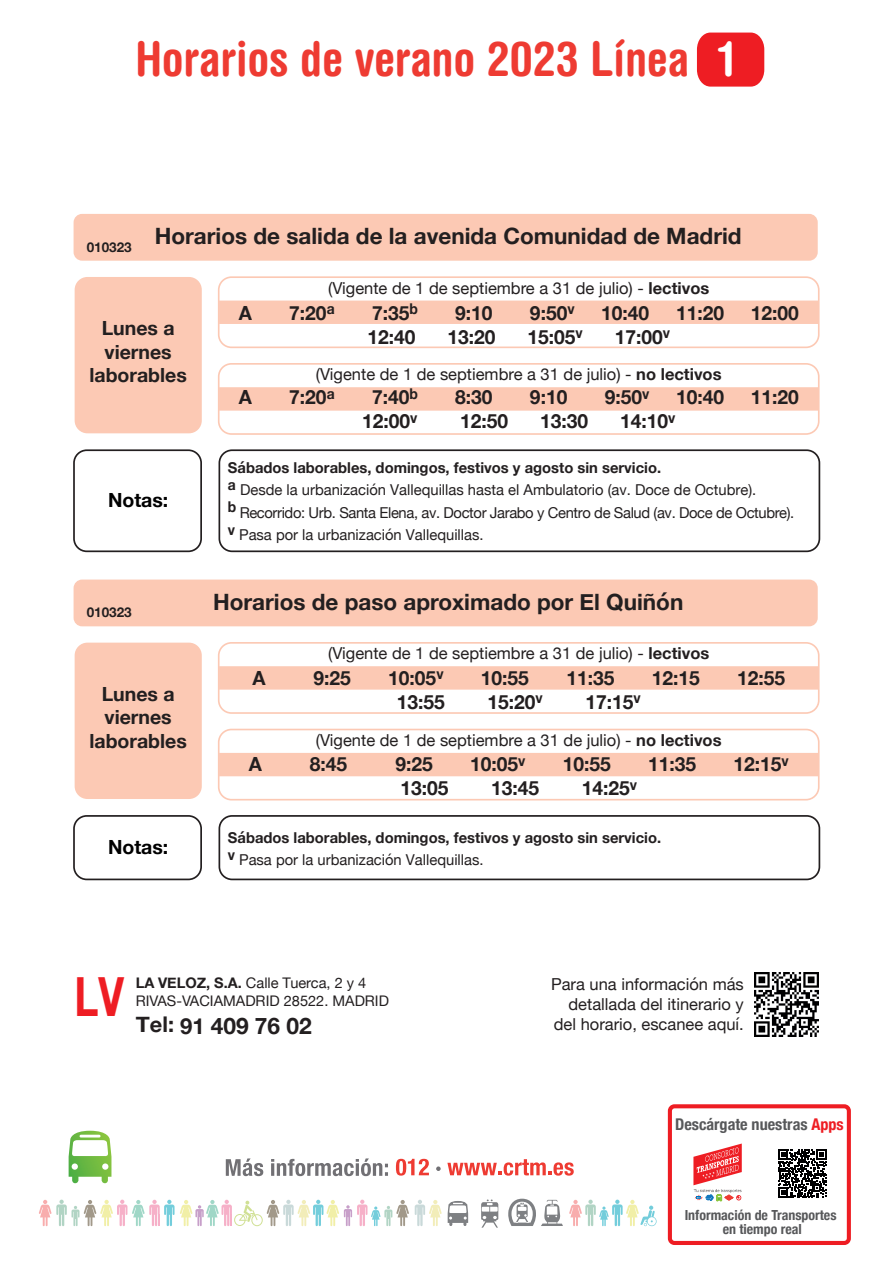
<style>
.page{position:relative;width:893px;height:1263px;background:#fff}
.page>*{position:absolute;margin:0;border:0;box-sizing:border-box;transform-origin:0 0}
.t1{font:700 54px "Helvetica Neue";color:#ee1d23;scale:.75 1}
.t2{font:700 condensed 48px "Helvetica Rounded";color:#ee3b32}
.t3{font:700 22.65px "Helvetica Neue";color:#231f20}
.t4{font:700 22.5px "Helvetica Neue";color:#231f20}
.t5{font:700 19.5px/23.4px "Helvetica Neue";color:#231f20;text-align:center}
.t6{font:700 19.5px "Helvetica Neue";color:#000}
.t7{font:16.5px/19.8px "Helvetica Neue";color:#231f20;text-align:right}
.t8{font:700 condensed 16.2px "Helvetica Neue";color:#57585a}
.t9{font:15px/22.5px "Helvetica Neue";color:#231f20}
.t10{font:700 15px/22.5px "Helvetica Neue";color:#231f20}
.t11{font:14.55px/17.9px "Helvetica Neue";color:#231f20}
.t12{font:700 condensed 13.95px/13.5px "Helvetica Neue";color:#57585a;text-align:center}
.t13{font:700 13.5px "Helvetica Neue";color:#231f20}
.s1{color:#fff}
.s2{font-weight:700}
.s3{font-weight:400}
.s4{font-size:21.6px}
.s5{font-size:22.05px}
.s6{color:#ee1d23}
</style>
<div class="page">
<svg style="left:826px;top:1149px;width:1px;height:48px"></svg>
<svg style="left:778px;top:1149px;width:48px;height:49px"></svg>
<svg style="left:693px;top:1143px;width:49px;height:58px"></svg>
<div style="left:668px;top:1104px;width:183px;height:141px;border:4px solid #ee1d23;border-radius:5px"></div>
<svg style="left:396px;top:1159px;width:33px;height:16px"></svg>
<svg style="left:436px;top:1166px;width:5px;height:5px"></svg>
<svg style="left:447px;top:1159px;width:127px;height:16px"></svg>
<svg style="left:226px;top:1158px;width:37px;height:18px"></svg>
<svg style="left:271px;top:1158px;width:117px;height:18px"></svg>
<svg style="left:69px;top:1131px;width:42px;height:52px"></svg>
<svg style="left:481px;top:1199px;width:17px;height:28px"></svg>
<svg style="left:508px;top:1199px;width:55px;height:27px"></svg>
<svg style="left:448px;top:1201px;width:20px;height:25px"></svg>
<svg style="left:569px;top:1199px;width:88px;height:27px"></svg>
<svg style="left:415px;top:1200px;width:27px;height:26px"></svg>
<svg style="left:39px;top:1199px;width:370px;height:27px"></svg>
<svg style="left:697px;top:33px;width:67px;height:54px;background:#ee292f"></svg>
<div style="left:75px;top:643px;width:127px;height:156px;background:#fcc9b4;border-radius:13px"></div>
<div style="left:74px;top:579px;width:744px;height:47px;background:#fcc9b4;border-radius:9px"></div>
<svg style="left:221px;top:666px;width:596px;height:24px;background:#fccab5"></svg>
<div style="left:218px;top:642px;width:602px;height:72px;border:2px solid #fcc9b4;border-radius:13px"></div>
<div style="left:221px;top:753px;width:596px;height:23px;background:#fcc9b4"></div>
<div style="left:218px;top:729px;width:602px;height:71px;border:2px solid #fcc9b4;border-radius:13px"></div>
<div style="left:73px;top:815px;width:129px;height:65px;border:2px solid #231f20;border-radius:13px"></div>
<div style="left:219px;top:815px;width:601px;height:65px;border:2px solid #231f20;border-radius:13px"></div>
<div style="left:75px;top:277px;width:127px;height:156px;background:#fcc9b4;border-radius:13px"></div>
<div style="left:74px;top:214px;width:744px;height:47px;background:#fcc9b4;border-radius:9px"></div>
<div style="left:221px;top:301px;width:596px;height:23px;background:#fcc9b4"></div>
<div style="left:218px;top:276px;width:602px;height:72px;border:2px solid #fcc9b4;border-radius:13px"></div>
<svg style="left:221px;top:387px;width:596px;height:24px;background:#fccab5"></svg>
<div style="left:218px;top:363px;width:602px;height:72px;border:2px solid #fcc9b4;border-radius:13px"></div>
<div style="left:73px;top:449px;width:129px;height:103px;border:2px solid #231f20;border-radius:13px"></div>
<div style="left:219px;top:449px;width:601px;height:103px;border:2px solid #231f20;border-radius:13px"></div>
<img style="left:755px;top:972px;width:64px;height:64px">
<h2 class="t2" style="left:136px;top:30px;width:601px">Horarios de verano 2023 Línea <span class="s1">1</span></h2>
<p class="t13" style="left:87px;top:236px;width:46px">010323</p>
<p class="t4" style="left:155px;top:219px;width:588px">Horarios de salida de la avenida Comunidad de Madrid</p>
<p class="t7" style="left:328px;top:279px;width:383px">(Vigente de 1 de septiembre a 31 de julio) - <span class="s2">lectivos</span></p>
<p class="t5" style="left:89px;top:317px;width:99px">Lunes a viernes laborables</p>
<p class="t6" style="left:108px;top:485px;width:62px">Notas:</p>
<p class="t13" style="left:87px;top:602px;width:46px">010323</p>
<p class="t5" style="left:89px;top:683px;width:99px">Lunes a viernes laborables</p>
<p class="t5" style="left:239px;top:301px;width:15px">A</p>
<p class="t5" style="left:289px;top:301px;width:47px">7:20<sup>a</sup></p>
<p class="t5" style="left:372px;top:301px;width:47px">7:35<sup>b</sup></p>
<p class="t5" style="left:455px;top:301px;width:39px">9:10</p>
<p class="t5" style="left:530px;top:301px;width:46px">9:50<sup>v</sup></p>
<p class="t5" style="left:601px;top:301px;width:50px">10:40</p>
<p class="t5" style="left:676px;top:301px;width:50px">11:20</p>
<p class="t5" style="left:751px;top:301px;width:50px">12:00</p>
<p class="t5" style="left:367px;top:325px;width:50px">12:40</p>
<p class="t5" style="left:447px;top:325px;width:50px">13:20</p>
<p class="t5" style="left:528px;top:325px;width:57px">15:05<sup>v</sup></p>
<p class="t5" style="left:615px;top:325px;width:57px">17:00<sup>v</sup></p>
<p class="t7" style="left:316px;top:365px;width:407px">(Vigente de 1 de septiembre a 31 de julio) - <span class="s2">no lectivos</span></p>
<p class="t5" style="left:239px;top:386px;width:15px">A</p>
<p class="t5" style="left:289px;top:386px;width:47px">7:20<sup>a</sup></p>
<p class="t5" style="left:372px;top:386px;width:47px">7:40<sup>b</sup></p>
<p class="t5" style="left:455px;top:386px;width:39px">8:30</p>
<p class="t5" style="left:530px;top:386px;width:39px">9:10</p>
<p class="t5" style="left:605px;top:386px;width:46px">9:50<sup>v</sup></p>
<p class="t5" style="left:676px;top:386px;width:50px">10:40</p>
<p class="t5" style="left:751px;top:386px;width:50px">11:20</p>
<p class="t5" style="left:362px;top:410px;width:57px">12:00<sup>v</sup></p>
<p class="t5" style="left:460px;top:410px;width:50px">12:50</p>
<p class="t5" style="left:540px;top:410px;width:50px">13:30</p>
<p class="t5" style="left:620px;top:410px;width:57px">14:10<sup>v</sup></p>
<p class="t9" style="left:228px;top:457px;width:568px"><span class="s2">Sábados laborables, domingos, festivos y agosto sin servicio.<br></span><sup>a</sup> Desde la urbanización Vallequillas hasta el Ambulatorio (av. Doce de Octubre).<br><sup>b</sup> Recorrido: Urb. Santa Elena, av. Doctor Jarabo y Centro de Salud (av. Doce de Octubre). <sup>v</sup> Pasa por la urbanización Vallequillas.</p>
<p class="t4" style="left:213px;top:584px;width:472px">Horarios de paso aproximado por El Quiñón</p>
<p class="t7" style="left:328px;top:644px;width:383px">(Vigente de 1 de septiembre a 31 de julio) - <span class="s2">lectivos</span></p>
<p class="t5" style="left:252px;top:667px;width:15px">A</p>
<p class="t5" style="left:314px;top:667px;width:39px">9:25</p>
<p class="t5" style="left:388px;top:667px;width:57px">10:05<sup>v</sup></p>
<p class="t5" style="left:481px;top:667px;width:50px">10:55</p>
<p class="t5" style="left:566px;top:667px;width:50px">11:35</p>
<p class="t5" style="left:652px;top:667px;width:50px">12:15</p>
<p class="t5" style="left:737px;top:667px;width:50px">12:55</p>
<p class="t5" style="left:397px;top:691px;width:50px">13:55</p>
<p class="t5" style="left:487px;top:691px;width:57px">15:20<sup>v</sup></p>
<p class="t5" style="left:585px;top:691px;width:57px">17:15<sup>v</sup></p>
<p class="t7" style="left:316px;top:731px;width:407px">(Vigente de 1 de septiembre a 31 de julio) - <span class="s2">no lectivos</span></p>
<p class="t5" style="left:249px;top:753px;width:15px">A</p>
<p class="t5" style="left:310px;top:753px;width:39px">8:45</p>
<p class="t5" style="left:395px;top:753px;width:39px">9:25</p>
<p class="t5" style="left:470px;top:753px;width:57px">10:05<sup>v</sup></p>
<p class="t5" style="left:563px;top:753px;width:50px">10:55</p>
<p class="t5" style="left:648px;top:753px;width:50px">11:35</p>
<p class="t5" style="left:733px;top:753px;width:57px">12:15<sup>v</sup></p>
<p class="t5" style="left:400px;top:777px;width:50px">13:05</p>
<p class="t5" style="left:491px;top:777px;width:50px">13:45</p>
<p class="t5" style="left:582px;top:777px;width:57px">14:25<sup>v</sup></p>
<p class="t6" style="left:108px;top:832px;width:62px">Notas:</p>
<p class="t10" style="left:228px;top:826px;width:435px">Sábados laborables, domingos, festivos y agosto sin servicio. <sup>v</sup> <span class="s3">Pasa por la urbanización Vallequillas.</span></p>
<h1 class="t1" style="left:74px;top:954px;width:68px">LV</h1>
<p class="t7" style="left:551px;top:975px;width:194px">Para una información más detallada del itinerario y del horario, escanee aquí.</p>
<p class="t11" style="left:136px;top:975px;width:255px"><span class="s2">LA VELOZ, S.A.</span> Calle Tuerca, 2 y 4<br>RIVAS-VACIAMADRID 28522. MADRID</p>
<p class="t3" style="left:136px;top:1008px;width:177px"><span class="s4">Tel:</span> <span class="s5">91</span> 409 76 02</p>
<p class="t8" style="left:675px;top:1111px;width:170px">Descárgate nuestras <span class="s6">Apps</span></p>
<p class="t12" style="left:685px;top:1208px;width:153px">Información de Transportes en tiempo real</p>
</div>
